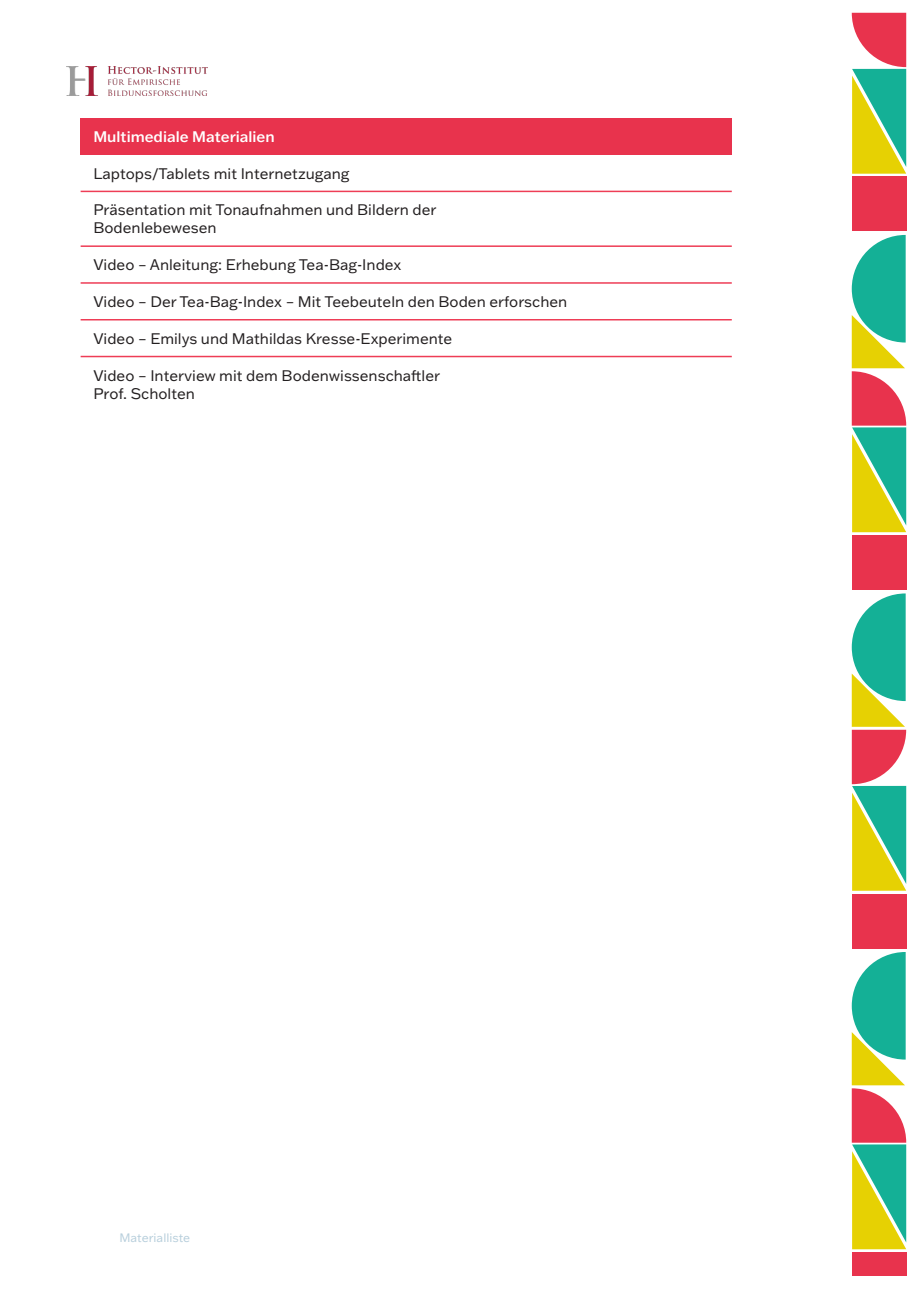
<style>
.page{position:relative;width:919px;height:1289px;background:#fff}
.page>*{position:absolute;margin:0;border:0;box-sizing:border-box;transform-origin:0 0}
.t1{font:15px/18px "Franklin Gothic ATF";color:#231f20}
.t2{font:500 15px "Franklin Gothic ATF";color:#fff}
.t3{font:12px "Franklin Gothic ATF";color:#b8cfdc}
</style>
<div class="page">
<svg style="left:851px;top:13px;width:55px;height:161px;background:#aba466"></svg>
<div style="left:851px;top:177px;width:55px;height:54px;background:#e8334d"></div>
<svg style="left:851px;top:235px;width:55px;height:297px;background:#8eb377"></svg>
<div style="left:851px;top:535px;width:55px;height:54px;background:#e8334d"></div>
<svg style="left:851px;top:593px;width:55px;height:297px;background:#8eb378"></svg>
<div style="left:851px;top:893px;width:55px;height:55px;background:#e8334d"></div>
<svg style="left:851px;top:952px;width:55px;height:297px;background:#8eb378"></svg>
<div style="left:851px;top:1252px;width:55px;height:24px;background:#e8334d"></div>
<div style="left:81px;top:118px;width:650px;height:37px;background:#e8334d"></div>
<hr style="left:81px;top:191px;width:650px;height:1px;background:#ee3d56">
<hr style="left:81px;top:245px;width:650px;height:2px;background:#ee3d56">
<hr style="left:81px;top:282px;width:650px;height:2px;background:#ee3d56">
<hr style="left:81px;top:319px;width:650px;height:1px;background:#ee3d56">
<hr style="left:81px;top:356px;width:650px;height:1px;background:#ee3d56">
<img style="left:67px;top:67px;width:140px;height:29px">
<p class="t2" style="left:93px;top:126px;width:183px">Multimediale Materialien</p>
<p class="t1" style="left:93px;top:164px;width:258px">Laptops/Tablets mit Internetzugang</p>
<p class="t1" style="left:93px;top:201px;width:344px">Präsentation mit Tonaufnahmen und Bildern der<br>Bodenlebewesen</p>
<p class="t1" style="left:93px;top:255px;width:309px">Video – Anleitung: Erhebung Tea-Bag-Index</p>
<p class="t1" style="left:93px;top:292px;width:475px">Video – Der Tea-Bag-Index – Mit Teebeuteln den Boden erforschen</p>
<p class="t1" style="left:93px;top:329px;width:360px">Video – Emilys und Mathildas Kresse-Experimente</p>
<p class="t1" style="left:93px;top:366px;width:348px">Video – Interview mit dem Bodenwissenschaftler<br>Prof. Scholten</p>
<p class="t3" style="left:119px;top:1229px;width:72px">Materialliste</p>
</div>
